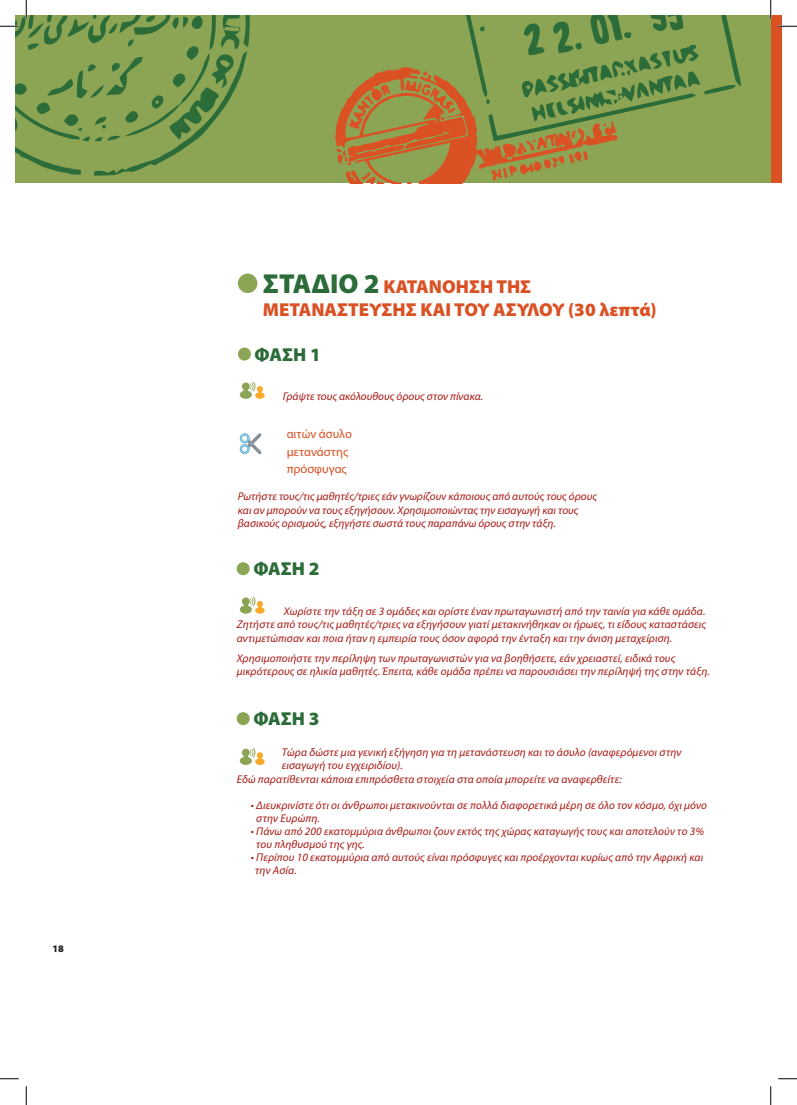
<style>
.page{position:relative;width:797px;height:1105px;background:#fff}
.page>*{position:absolute;margin:0;border:0;box-sizing:border-box;transform-origin:0 0}
.t1{font:900 18.75px/22.5px "Myriad Pro";color:#da5124}
.t2{font:900 18.75px "Myriad Pro";color:#2c6c39}
.t3{font:12.5px/17.5px "Myriad Pro";color:#da5124}
.t4{font:italic 11.25px/13.1px "Myriad Pro";letter-spacing:.01em;color:#a71a15}
.t5{font:900 10px "Myriad Pro";color:#231f20}
.s1{font-size:27.5px;color:#2c6c39}
</style>
<div class="page">
<div style="left:238px;top:274px;width:19px;height:19px;background:#8ca554;border-radius:50%"></div>
<div style="left:238px;top:348px;width:13px;height:13px;background:#8ca554;border-radius:50%"></div>
<div style="left:16px;top:16px;width:754px;height:167px;background:#8ca554"></div>
<svg style="left:466px;top:16px;width:275px;height:123px"></svg>
<svg style="left:335px;top:66px;width:282px;height:117px"></svg>
<svg style="left:240px;top:382px;width:25px;height:17px"></svg>
<svg style="left:16px;top:16px;width:234px;height:160px"></svg>
<div style="left:237px;top:562px;width:13px;height:13px;background:#8ca554;border-radius:50%"></div>
<div style="left:237px;top:712px;width:13px;height:13px;background:#8ca554;border-radius:50%"></div>
<div style="left:770px;top:16px;width:11px;height:167px;background:#da5124"></div>
<svg style="left:240px;top:748px;width:25px;height:17px"></svg>
<svg style="left:240px;top:433px;width:22px;height:21px"></svg>
<svg style="left:240px;top:597px;width:25px;height:17px"></svg>
<svg style="left:0;top:25px;width:19px;height:2px"></svg>
<svg style="left:778px;top:25px;width:19px;height:2px"></svg>
<svg style="left:0;top:1078px;width:19px;height:1px"></svg>
<svg style="left:778px;top:1078px;width:19px;height:1px"></svg>
<svg style="left:25px;top:0;width:2px;height:19px"></svg>
<svg style="left:25px;top:1086px;width:2px;height:19px"></svg>
<svg style="left:770px;top:0;width:1px;height:19px"></svg>
<svg style="left:770px;top:1086px;width:1px;height:19px"></svg>
<p class="t5" style="left:52px;top:942px;width:13px">18</p>
<h1 class="t1" style="left:263px;top:276px;width:395px"><span class="s1">ΣΤΑ∆ΙΟ 2</span> ΚΑΤΑΝΟΗΣΗ ΤΗΣ<br>ΜΕΤΑΝΑΣΤΕΥΣΗΣ ΚΑΙ ΤΟΥ ΑΣΥΛΟΥ (30 λεπτά)</h1>
<h1 class="t2" style="left:255px;top:344px;width:68px">ΦΑΣΗ 1</h1>
<p class="t4" style="left:283px;top:390px;width:202px">Γράψτε τους ακόλουθους όρους στον πίνακα.</p>
<p class="t3" style="left:287px;top:425px;width:67px">αιτών άσυλο μετανάστης πρόσφυγας</p>
<p class="t4" style="left:238px;top:490px;width:361px;line-height:13.5px">Ρωτήστε τους/τις μαθητές/τριες εάν γνωρίζουν κάποιους από αυτούς τους όρους και αν μπορούν να τους εξηγήσουν. Χρησιμοποιώντας την εισαγωγή και τους βασικούς ορισμούς, εξηγήστε σωστά τους παραπάνω όρους στην τάξη.</p>
<h1 class="t2" style="left:253px;top:558px;width:68px">ΦΑΣΗ 2</h1>
<p class="t4" style="left:237px;top:605px;width:471px;text-align:justify;text-indent:47px">Χωρίστε την τάξη σε 3 ομάδες και ορίστε έναν πρωταγωνιστή από την ταινία για κάθε ομάδα.<br>Ζητήστε από τους/τις μαθητές/τριες να εξηγήσουν γιατί μετακινήθηκαν οι ήρωες, τι είδους καταστάσεις αντιμετώπισαν και ποια ήταν η εμπειρία τους όσον αφορά την ένταξη και την άνιση μεταχείριση.</p>
<p class="t4" style="left:237px;top:651px;width:474px;line-height:13.5px">Χρησιμοποιήστε την περίληψη των πρωταγωνιστών για να βοηθήσετε, εάν χρειαστεί, ειδικά τους μικρότερους σε ηλικία μαθητές. Έπειτα, κάθε ομάδα πρέπει να παρουσιάσει την περίληψή της στην τάξη.</p>
<h1 class="t2" style="left:253px;top:708px;width:68px">ΦΑΣΗ 3</h1>
<p class="t4" style="left:282px;top:746px;width:401px">Τώρα δώστε μια γενική εξήγηση για τη μετανάστευση και το άσυλο (αναφερόμενοι στην</p>
<p class="t4" style="left:282px;top:759px;width:123px">εισαγωγή του εγχειριδίου).</p>
<p class="t4" style="left:237px;top:772px;width:386px">Εδώ παρατίθενται κάποια επιπρόσθετα στοιχεία στα οποία μπορείτε να αναφερθείτε:</p>
<p class="t4" style="left:256px;top:798px;width:452px;text-indent:-5px">• Διευκρινίστε ότι οι άνθρωποι μετακινούνται σε πολλά διαφορετικά μέρη σε όλο τον κόσμο, όχι μόνο στην Ευρώπη.</p>
<p class="t4" style="left:256px;top:824px;width:449px;text-indent:-5px">• Πάνω από 200 εκατομμύρια άνθρωποι ζουν εκτός της χώρας καταγωγής τους και αποτελούν το 3% του πληθυσμού της γης.</p>
<p class="t4" style="left:255px;top:851px;width:449px;text-indent:-4px">• Περίπου 10 εκατομμύρια από αυτούς είναι πρόσφυγες και προέρχονται κυρίως από την Αφρική και την Ασία.</p>
</div>
